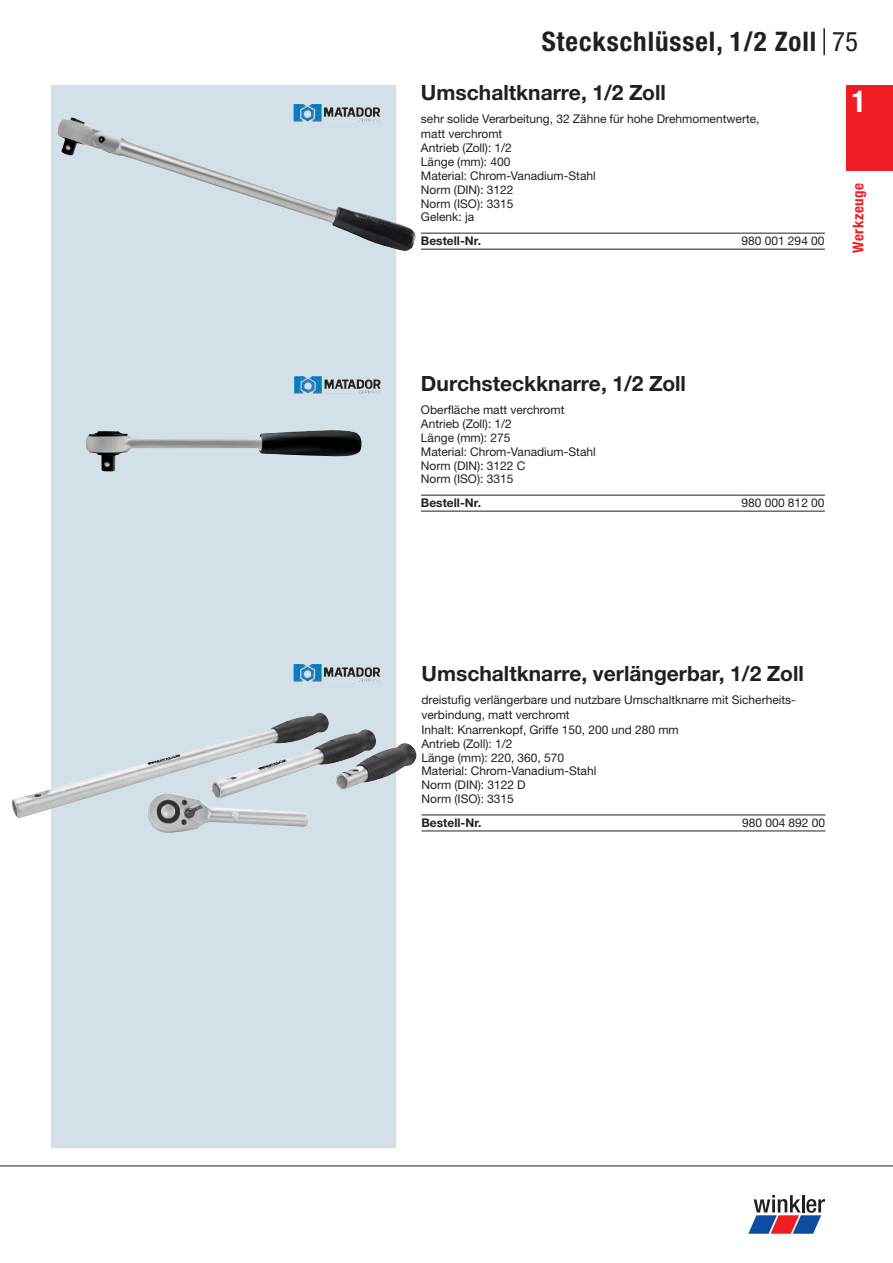
<style>
.page{position:relative;width:893px;height:1263px;background:#fff}
.page>*{position:absolute;margin:0;border:0;box-sizing:border-box;transform-origin:0 0}
.t1{font:700 condensed 30px "Helvetica Neue LTW1 G";color:#fff}
.t2{font:700 condensed 27px "Helvetica Neue LTW1 G";letter-spacing:.035em;color:#231f20}
.t3{font:condensed 27px "Helvetica Neue LTW1 G";color:#231f20}
.t4{font:700 21px "Helvetica Neue LTW1 G";color:#231f20}
.t5{font:700 condensed 15px "Helvetica Neue LTW1 G";letter-spacing:.035em;color:#ee1d23}
.t6{font:12px/14px "Helvetica Neue LTW1 G";color:#231f20}
.t7{font:700 12px "Helvetica Neue LTW1 G";color:#231f20}
</style>
<div class="page">
<svg style="left:748px;top:1195px;width:77px;height:39px"></svg>
<hr style="left:0;top:1165px;width:893px;height:1px;background:#231f20">
<hr style="left:823px;top:28px;width:2px;height:27px;background:#231f20">
<div style="left:846px;top:85px;width:47px;height:85px;background:#ee1d23"></div>
<div style="left:51px;top:85px;width:345px;height:1063px;background:#d3e0e8"></div>
<hr style="left:421px;top:233px;width:321px;height:1px;background:#231f20">
<hr style="left:421px;top:249px;width:321px;height:1px;background:#231f20">
<hr style="left:742px;top:233px;width:83px;height:1px;background:#231f20">
<hr style="left:742px;top:249px;width:83px;height:1px;background:#231f20">
<img style="left:57px;top:117px;width:359px;height:134px">
<hr style="left:421px;top:495px;width:321px;height:1px;background:#231f20">
<hr style="left:421px;top:511px;width:321px;height:1px;background:#231f20">
<hr style="left:742px;top:495px;width:83px;height:1px;background:#231f20">
<hr style="left:742px;top:511px;width:83px;height:1px;background:#231f20">
<img style="left:85px;top:430px;width:277px;height:41px">
<hr style="left:421px;top:814px;width:321px;height:1px;background:#231f20">
<hr style="left:421px;top:830px;width:321px;height:1px;background:#231f20">
<hr style="left:742px;top:814px;width:83px;height:1px;background:#231f20">
<hr style="left:742px;top:830px;width:83px;height:1px;background:#231f20">
<img style="left:12px;top:713px;width:404px;height:120px">
<img style="left:294px;top:104px;width:70px;height:18px">
<img style="left:294px;top:664px;width:70px;height:18px">
<img style="left:294px;top:376px;width:70px;height:18px">
<h2 class="t2" style="left:542px;top:26px;width:276px">Steckschlüssel, 1/2 Zoll</h2>
<h3 class="t4" style="left:421px;top:80px;width:246px">Umschaltknarre, 1/2 Zoll</h3>
<p class="t6" style="left:421px;top:111px;width:340px;line-height:15px">sehr solide Verarbeitung, 32 Zähne für hohe Drehmomentwerte, matt verchromt</p>
<p class="t6" style="left:421px;top:141px;width:176px">Antrieb (Zoll): 1/2<br>Länge (mm): 400<br>Material: Chrom-Vanadium-Stahl<br>Norm (DIN): 3122<br>Norm (ISO): 3315<br>Gelenk: ja</p>
<p class="t7" style="left:421px;top:233px;width:62px">Bestell-Nr.</p>
<p class="t6" style="left:742px;top:234px;width:84px">980 001 294 00</p>
<h2 class="t3" style="left:832px;top:26px;width:27px">75</h2>
<h1 class="t1" style="left:852px;top:84px;width:16px">1</h1>
<p class="t5" style="left:849px;top:253px;width:72px;rotate:-90deg">Werkzeuge</p>
<h3 class="t4" style="left:421px;top:370px;width:266px">Durchsteckknarre, 1/2 Zoll</h3>
<p class="t6" style="left:421px;top:403px;width:176px">Oberfläche matt verchromt<br>Antrieb (Zoll): 1/2<br>Länge (mm): 275<br>Material: Chrom-Vanadium-Stahl<br>Norm (DIN): 3122 C<br>Norm (ISO): 3315</p>
<p class="t7" style="left:421px;top:495px;width:62px">Bestell-Nr.</p>
<p class="t6" style="left:742px;top:495px;width:84px">980 000 812 00</p>
<h3 class="t4" style="left:421px;top:660px;width:384px">Umschaltknarre, verlängerbar, 1/2 Zoll</h3>
<p class="t6" style="left:421px;top:692px;width:376px;line-height:15px">dreistufig verlängerbare und nutzbare Umschaltknarre mit Sicherheits&shy;verbindung, matt verchromt<br>Inhalt: Knarrenkopf, Griffe 150, 200 und 280 mm</p>
<p class="t6" style="left:421px;top:736px;width:176px">Antrieb (Zoll): 1/2<br>Länge (mm): 220, 360, 570<br>Material: Chrom-Vanadium-Stahl<br>Norm (DIN): 3122 D<br>Norm (ISO): 3315</p>
<p class="t7" style="left:421px;top:815px;width:62px">Bestell-Nr.</p>
<p class="t6" style="left:742px;top:815px;width:84px">980 004 892 00</p>
</div>
